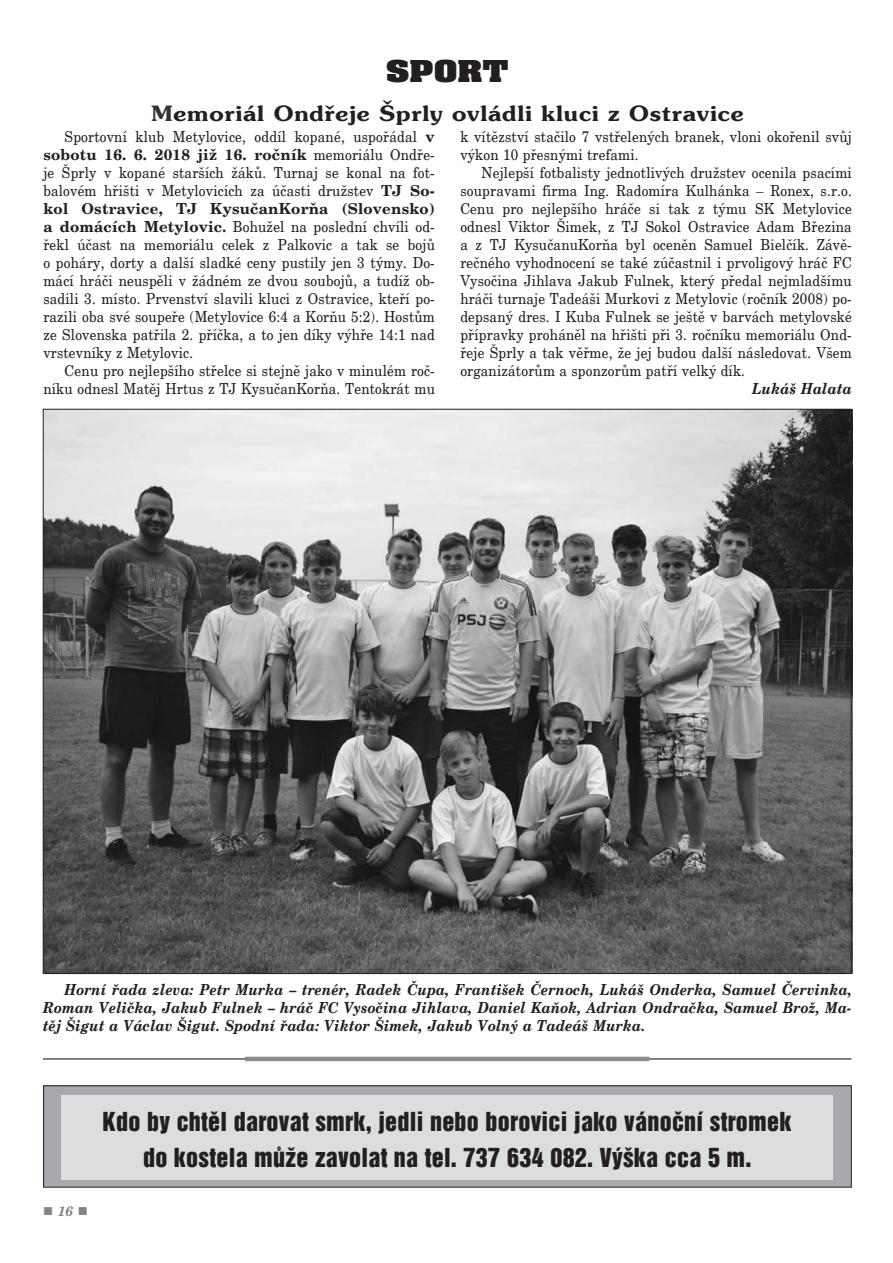
<style>
.page{position:relative;width:893px;height:1263px;background:#fff}
.page>*{position:absolute;margin:0;border:0;box-sizing:border-box;transform-origin:0 0}
.t1{font:700 33px "Aachen POT";letter-spacing:.025em;color:#231f20;scale:1.3 1}
.t2{font:24px/36px "Switzerland Inserat CE";letter-spacing:.01em;color:#231f20;text-align:center}
.t3{font:21px "Southern CE Bold";letter-spacing:.035em;color:#231f20;scale:1.1 1}
.t4{font:15px/18px "New Brunswick CE";letter-spacing:.015em;color:#231f20;scale:.9 1}
.t5{font:italic 15px/18px "New Brunswick CE Bold";letter-spacing:.015em;color:#231f20;text-align:justify;scale:.9 1}
.t6{font:15px "New Brunswick CE Bold";letter-spacing:.015em;color:#231f20}
.t7{font:italic 700 13.5px "New Brunswick";color:#808285}
.s1{color:#333}
.s2{font-family:"New Brunswick CE Bold"}
.s3{font-family:"New Brunswick CE"}
</style>
<div class="page">
<img style="left:45px;top:409px;width:807px;height:564px">
<div style="left:44px;top:1085px;width:807px;height:102px;background:#a8a9ad"></div>
<div style="left:43px;top:1085px;width:808px;height:102px;border:1px solid #231f20"></div>
<div style="left:62px;top:1095px;width:771px;height:84px;background:#dcdddf"></div>
<hr style="left:43px;top:1058px;width:808px;height:1px;background:#231f20">
<div style="left:245px;top:1056px;width:404px;height:5px;background:#8a8c8f"></div>
<h1 class="t1" style="left:386px;top:55px;width:95px">SPORT</h1>
<h3 class="t3" style="left:151px;top:101px;width:539px"><span class="s1">M</span>emoriál Ondřeje Šprly ovládli kluci z Ostravice</h3>
<p class="t4" style="left:65px;top:128px;width:413px">Sportovní klub Metylovice, oddíl kopané, uspořádal <span class="s2">v</span></p>
<p class="t6" style="left:43px;top:146px;width:393px">sobotu 16. 6. 2018 již 16. ročník <span class="s3">memoriálu Ondře-</span></p>
<p class="t4" style="left:43px;top:164px;width:436px">je Šprly v kopané starších žáků. Turnaj se konal na fot&shy;balovém hřišti v Metylovicích za účasti družstev <span class="s2">TJ So-</span></p>
<p class="t6" style="left:43px;top:200px;width:393px">kol Ostravice, TJ KysučanKorňa (Slovensko)</p>
<p class="t4" style="left:43px;top:218px;width:436px;text-align:justify"><span class="s2">a domácích Metylovic.</span> Bohužel na poslední chvíli od&shy;řekl účast na memoriálu celek z Palkovic a tak se bojů o poháry, dorty a další sladké ceny pustily jen 3 týmy. Do&shy;mácí hráči neuspěli v žádném ze dvou soubojů, a tudíž ob&shy;sadili 3. místo. Prvenství slavili kluci z Ostravice, kteří po&shy;razili oba své soupeře (Metylovice 6:4 a Korňu 5:2). Hostům ze Slovenska patřila 2. příčka, a to jen díky výhře 14:1 nad vrstevníky z Metylovic.</p>
<p class="t4" style="left:43px;top:362px;width:436px;text-align:right">Cenu pro nejlepšího střelce si stejně jako v minulém roč&shy;níku odnesl Matěj Hrtus z TJ KysučanKorňa. Tentokrát mu</p>
<p class="t4" style="left:460px;top:128px;width:436px">k vítězství stačilo 7 vstřelených branek, vloni okořenil svůj výkon 10 přesnými trefami.</p>
<p class="t4" style="left:460px;top:164px;width:436px;text-align:justify;text-indent:21px">Nejlepší fotbalisty jednotlivých družstev ocenila psacími soupravami firma Ing. Radomíra Kulhánka – Ronex, s.r.o.<br>Cenu pro nejlepšího hráče si tak z týmu SK Metylovice odnesl Viktor Šimek, z TJ Sokol Ostravice Adam Březina a z TJ KysučanuKorňa byl oceněn Samuel Bielčík. Závě&shy;rečného vyhodnocení se také zúčastnil i prvoligový hráč FC Vysočina Jihlava Jakub Fulnek, který předal nejmladšímu hráči turnaje Tadeáši Murkovi z Metylovic (ročník 2008) po&shy;depsaný dres. I Kuba Fulnek se ještě v barvách metylovské přípravky proháněl na hřišti při 3. ročníku memoriálu Ond&shy;řeje Šprly a tak věřme, že jej budou další následovat. Všem organizátorům a sponzorům patří velký dík.</p>
<p class="t5" style="left:752px;top:380px;width:112px">Lukáš Halata</p>
<p class="t5" style="left:43px;top:980px;width:900px;text-indent:21px">Horní řada zleva: Petr Murka – trenér, Radek Čupa, František Černoch, Lukáš Onderka, Samuel Červinka, Roman Velička, Jakub Fulnek – hráč FC Vysočina Jihlava, Daniel Kaňok, Adrian Ondračka, Samuel Brož, Ma&shy;těj Šigut a Václav Šigut. Spodní řada: Viktor Šimek, Jakub Volný a Tadeáš Murka.</p>
<p class="t7" style="left:43px;top:1202px;width:46px">■ 16 ■</p>
<h2 class="t2" style="left:103px;top:1103px;width:690px">Kdo by chtěl darovat smrk, jedli nebo borovici jako vánoční stromek do kostela může zavolat na tel. 737 634 082. Výška cca 5 m.</h2>
</div>
